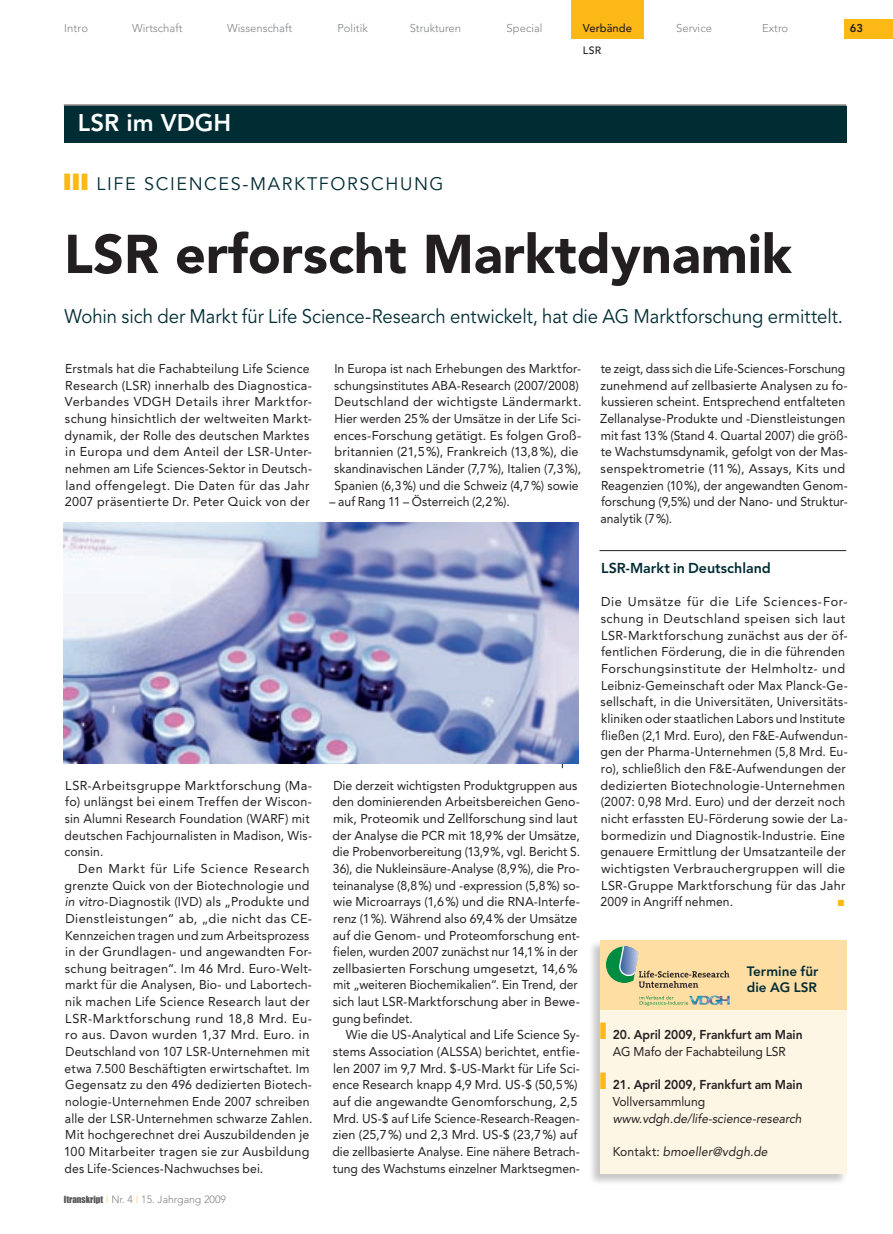
<style>
.page{position:relative;width:893px;height:1234px;background:#fff}
.page>*{position:absolute;margin:0;border:0;box-sizing:border-box;transform-origin:0 0}
.t1{font:900 54px "Avenir";color:#231f20}
.t2{font:800 24px "Avenir";color:#fff}
.t3{font:19.5px "Avenir";letter-spacing:-.005em;color:#002c34;scale:.95 1}
.t4{font:18px "Avenir";letter-spacing:.09em;color:#002c34}
.t5{font:800 14.25px "Avenir";color:#002c34}
.t6{font:800 13.5px/16.6px "Avenir";color:#002c34}
.t7{font:12.75px/16.6px "Avenir";letter-spacing:.015em;color:#231f20}
.t8{font:12.75px/16.6px "Avenir";letter-spacing:.015em;color:#231f20;scale:.96 1}
.t9{font:12.75px/16.6px "Avenir";letter-spacing:.015em;color:#231f20;scale:.95 1}
.t10{font:800 12.75px/16.6px "Avenir";color:#231f20;text-align:center;scale:.95 1}
.t11{font:italic 12.75px "Avenir";color:#231f20;scale:.95 1}
.t12{font:300 11.25px "Avenir";color:#808285}
.t13{font:500 11.25px "Avenir";color:#231f20}
.t14{font:800 11.25px "Avenir";color:#231f20}
.t15{font:300 10.5px "Avenir";color:#808285}
.t16{font:9px "European Pi Three";color:#fcb814;scale:.95 1}
.s1{font-family:"European Pi Three";font-size:24px;color:#fcb814}
.s2{font-style:italic}
.s3{font-family:"European Pi Three";font-weight:400;font-size:24px;color:#fcb814}
.s4{font-weight:400}
.s5{font-style:normal}
.s6{font-family:"Impact";font-weight:400;font-size:9px;color:#57585a}
.s7{color:#fed17b}
</style>
<div class="page">
<div style="left:571px;top:0;width:73px;height:38px;background:#fcb814"></div>
<div style="left:844px;top:19px;width:49px;height:19px;background:#fcb814"></div>
<div style="left:588px;top:939px;width:259px;height:245px;background:#231f20;opacity:.25"></div>
<div style="left:600px;top:939px;width:247px;height:234px;background:#fef6e5"></div>
<div style="left:600px;top:939px;width:247px;height:70px;background:#ffdea4"></div>
<svg style="left:639px;top:995px;width:49px;height:10px"></svg>
<svg style="left:606px;top:946px;width:123px;height:41px"></svg>
<img style="left:689px;top:995px;width:41px;height:10px">
<div style="left:64px;top:106px;width:782px;height:37px;background:#002c34"></div>
<hr style="left:64px;top:105px;width:782px;height:1px;background:#231f20">
<hr style="left:599px;top:550px;width:247px;height:1px;background:#231f20">
<img style="left:64px;top:523px;width:514px;height:240px">
<p class="t12" style="left:64px;top:21px;width:26px">Intro</p>
<p class="t12" style="left:132px;top:21px;width:52px">Wirtschaft</p>
<p class="t12" style="left:227px;top:21px;width:67px">Wissenschaft</p>
<p class="t12" style="left:337px;top:21px;width:32px">Politik</p>
<p class="t12" style="left:410px;top:21px;width:53px">Strukturen</p>
<p class="t12" style="left:507px;top:21px;width:38px">Special</p>
<p class="t13" style="left:583px;top:21px;width:50px">Verbände</p>
<p class="t12" style="left:676px;top:21px;width:37px">Service</p>
<p class="t12" style="left:762px;top:21px;width:28px">Extro</p>
<p class="t14" style="left:850px;top:21px;width:15px">63</p>
<h2 class="t2" style="left:78px;top:108px;width:155px">LSR im VDGH</h2>
<h3 class="t4" style="left:64px;top:173px;width:244px"><span class="s1">LLL</span> Life Sci ences-Marktfo</h3>
<h3 class="t4" style="left:347px;top:173px;width:95px">rschu ng</h3>
<h1 class="t1" style="left:64px;top:221px;width:729px">LSR erforscht Marktdynamik</h1>
<h3 class="t3" style="left:65px;top:305px;width:821px">Wohin sich der M arkt für Life Science-Research entwickelt, hat die AG M arktforschung ermittelt.</h3>
<p class="t8" style="left:65px;top:360px;width:259px">Erstmals hat die Fachabteilung Life Science Research (LSR) innerhalb des Diagnostica-Verbandes VDGH Details ihrer Marktfor&shy;schung hinsichtlich der weltweiten Markt&shy;dynamik, der Rolle des deutschen Marktes in Europa und dem Anteil der LSR-Unter&shy;nehmen am Life Sciences-Sektor in Deutsch&shy;land offengelegt. Die Daten für das Jahr 2007 präsentierte Dr. Peter Quick von der</p>
<p class="t8" style="left:334px;top:360px;width:260px">In Europa ist nach Erhebungen des Marktfor&shy;schungsinstitutes Aba-Research (2007/2008)<br>Deutschland der wichtigste Ländermarkt.<br>Hier werden 25% der Umsätze in der Life Sci&shy;ences-Forschung getätigt. Es folgen Groß&shy;britannien (21,5%), Frankreich (13,8%), die skandinavischen Länder (7,7%), Italien (7,3%), Spanien (6,3%) und die Schweiz (4,7%) sowie</p>
<p class="t9" style="left:600px;top:360px;width:262px">te zeigt, dass sich die Life-Sciences-Forschung zunehmend auf zellbasierte Analysen zu fo&shy;kussieren scheint. Entsprechend entfalteten Zellanalyse-Produkte und -Dienstleistungen mit fast 13% (Stand 4. Quartal 2007) die größ&shy;te Wachstumsdynamik, gefolgt von der Mas&shy;senspektrometrie (11 %), Assays, Kits und Reagenzien (10%), der angewandten Genom&shy;forschung (9,5%) und der Nano- und Struktur&shy;analytik (7%).</p>
<p class="t5" style="left:601px;top:559px;width:171px">LSR-Markt in Deutschland</p>
<p class="t7" style="left:600px;top:593px;width:249px">Die Umsätze für die Life Sciences-For&shy;schung in Deutschland speisen sich laut LSR-Marktforschung zunächst aus der öf&shy;fentlichen Förderung, die in die führenden Forschungsinstitute der Helmholtz- und Leibniz-Gemeinschaft oder Max Planck-Ge&shy;sellschaft, in die Universitäten, Universitäts&shy;kliniken oder staatlichen Labors und Institute fließen (2,1 Mrd. Euro), den F&amp;E-Aufwendun&shy;gen der Pharma-Unternehmen (5,8 Mrd. Eu&shy;ro), schließlich den F&amp;E-Aufwendungen der dedizierten Biotechnologie-Unternehmen (2007: 0,98 Mrd. Euro) und der derzeit noch nicht erfassten EU-Förderung sowie der La&shy;bormedizin und Diagnostik-Industrie. Eine genauere Ermittlung der Umsatzanteile der wichtigsten Verbrauchergruppen will die LSR-Gruppe Marktforschung für das Jahr 2009 in Angriff nehmen.</p>
<p class="t9" style="left:330px;top:493px;width:191px">– auf Rang 11 – Österreich (2,2%).</p>
<p class="t7" style="left:65px;top:776px;width:249px">LSR-Arbeitsgruppe Marktforschung (Ma&shy;fo) unlängst bei einem Treffen der Wiscon&shy;sin Alumni Research Foundation (WARF) mit deutschen Fachjournalisten in Madison, Wis&shy;consin.</p>
<p class="t7" style="left:64px;top:859px;width:250px;text-indent:14px">Den Markt für Life Science Research grenzte Quick von der Biotechnologie und <span class="s2">in vitro</span>-Diagnostik (IVD) als „Produkte und Dienstleistungen“ ab, „die nicht das CE-Kennzeichen tragen und zum Arbeitsprozess in der Grundlagen- und angewandten For&shy;schung beitragen“. Im 46 Mrd. Euro-Welt&shy;markt für die Analysen, Bio- und Labortech&shy;nik machen Life Science Research laut der LSR-Marktforschung rund 18,8 Mrd. Eu&shy;ro aus. Davon wurden 1,37 Mrd. Euro. in Deutschland von 107 LSR-Unternehmen mit etwa 7.500 Beschäftigten erwirtschaftet. Im Gegensatz zu den 496 dedizierten Biotech&shy;nologie-Unternehmen Ende 2007 schreiben alle der LSR-Unternehmen schwarze Zahlen.<br>Mit hochgerechnet drei Auszubildenden je 100 Mitarbeiter tragen sie zur Ausbildung des Life-Sciences-Nachwuchses bei.</p>
<p class="t7" style="left:332px;top:776px;width:249px">Die derzeit wichtigsten Produktgruppen aus den dominierenden Arbeitsbereichen Geno&shy;mik, Proteomik und Zellforschung sind laut der Analyse die PCR mit 18,9% der Umsätze, die Probenvorbereitung (13,9%, vgl. Bericht S.<br>36), die Nukleinsäure-Analyse (8,9%), die Pro&shy;teinanalyse (8,8%) und -expression (5,8%) so&shy;wie Microarrays (1,6%) und die RNA-Interfe&shy;renz (1%). Während also 69,4% der Umsätze auf die Genom- und Proteomforschung ent&shy;fielen, wurden 2007 zunächst nur 14,1% in der zellbasierten Forschung umgesetzt, 14,6% mit „weiteren Biochemikalien“. Ein Trend, der sich laut LSR-Marktforschung aber in Bewe&shy;gung befindet.</p>
<p class="t7" style="left:332px;top:1026px;width:249px;text-indent:13px">Wie die US-Analytical and Life Science Sy&shy;stems Association (ALSSA) berichtet, entfie&shy;len 2007 im 9,7 Mrd. $-US-Markt für Life Sci&shy;ence Research knapp 4,9 Mrd. US-$ (50,5%) auf die angewandte Genomforschung, 2,5<br>Mrd. US-$ auf Life Science-Research-Reagen&shy;zien (25,7%) und 2,3 Mrd. US-$ (23,7%) auf die zellbasierte Analyse. Eine nähere Betrach&shy;tung des Wachstums einzelner Marktsegmen-</p>
<p class="t16" style="left:837px;top:896px;width:9px">L</p>
<p class="t6" style="left:747px;top:962px;width:73px">Termine für die AG LSR</p>
<p class="t10" style="left:600px;top:1026px;width:215px"><span class="s3">L</span> 20. April 2009, Frankfurt am Main<br><span class="s4">AG Mafo der Fachabteilung LSR</span></p>
<p class="t10" style="left:613px;top:1076px;width:201px;text-align:left;text-indent:-13px"><span class="s3">L</span> 21. April 2009, Frankfurt am Main<br><span class="s4">Vollversammlung</span></p>
<p class="t11" style="left:613px;top:1110px;width:200px">www.vdgh.de/life-science-research</p>
<p class="t11" style="left:613px;top:1143px;width:165px"><span class="s5">Kontakt:</span> bmoeller@vdgh.de</p>
<p class="t15" style="left:64px;top:1193px;width:164px"><span class="s6">Itranskript</span> <span class="s7">I</span> Nr. 4 <span class="s7">I</span> 15. Jahrgang 2009</p>
</div>
